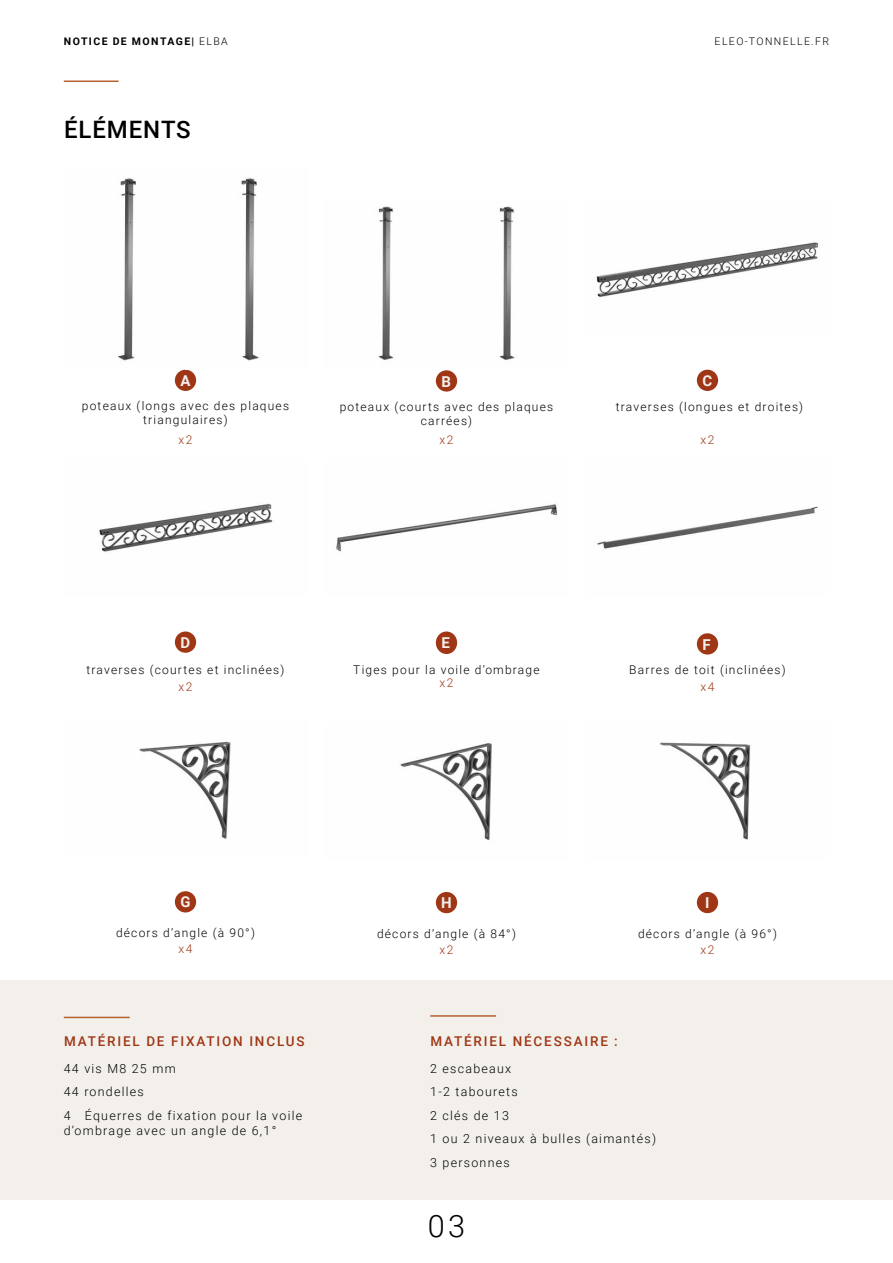
<style>
.page{position:relative;width:893px;height:1263px;background:#fff}
.page>*{position:absolute;margin:0;border:0;box-sizing:border-box;transform-origin:0 0}
.t1{font:300 30.75px "Roboto";color:#000}
.t2{font:500 24px "Roboto";letter-spacing:.035em;color:#000}
.t3{font:700 15px "Roboto";color:#f3f0ec}
.t4{font:500 13.5px "Roboto";letter-spacing:.135em;color:#9f3716}
.t5{font:300 12.45px/23.4px "Roboto";letter-spacing:.1em;color:#000}
.t6{font:300 12px/14.4px "Roboto";letter-spacing:.1em;color:#000;text-align:center}
.t7{font:300 12px "Roboto";letter-spacing:.1em;color:#9f3716}
.t8{font:700 10.5px "Roboto";letter-spacing:.135em;color:#000}
.t9{font:300 10.5px "Roboto";letter-spacing:.135em;color:#000}
.s1{font-weight:300}
</style>
<div class="page">
<div style="left:0;top:980px;width:893px;height:219px;background:#f3f0ec"></div>
<hr style="left:64px;top:80px;width:55px;height:2px;background:#b6602e">
<div style="left:436px;top:370px;width:21px;height:22px;background:#9f3716;border-radius:50%"></div>
<img style="left:596px;top:242px;width:223px;height:56px">
<div style="left:697px;top:370px;width:21px;height:21px;background:#9f3716;border-radius:50%"></div>
<img style="left:99px;top:503px;width:174px;height:49px">
<div style="left:175px;top:631px;width:21px;height:22px;background:#9f3716;border-radius:50%"></div>
<img style="left:336px;top:504px;width:222px;height:48px">
<div style="left:436px;top:631px;width:21px;height:23px;background:#9f3716;border-radius:50%"></div>
<img style="left:597px;top:506px;width:221px;height:43px">
<div style="left:697px;top:633px;width:21px;height:21px;background:#9f3716;border-radius:50%"></div>
<img style="left:139px;top:741px;width:92px;height:98px">
<div style="left:175px;top:891px;width:21px;height:21px;background:#9f3716;border-radius:50%"></div>
<hr style="left:430px;top:1015px;width:66px;height:2px;background:#b6602e">
<hr style="left:64px;top:1017px;width:66px;height:1px;background:#b6602e">
<img style="left:400px;top:743px;width:92px;height:97px">
<div style="left:436px;top:892px;width:21px;height:21px;background:#9f3716;border-radius:50%"></div>
<img style="left:660px;top:742px;width:91px;height:98px">
<div style="left:697px;top:892px;width:21px;height:21px;background:#9f3716;border-radius:50%"></div>
<img style="left:117px;top:178px;width:142px;height:192px">
<div style="left:175px;top:370px;width:21px;height:21px;background:#9f3716;border-radius:50%"></div>
<img style="left:378px;top:206px;width:137px;height:154px">
<p class="t8" style="left:64px;top:34px;width:165px">NOTICE DE MONTAGE| <span class="s1">ELBA</span></p>
<p class="t9" style="left:715px;top:34px;width:116px">ELEO-TONNELLE.FR</p>
<h2 class="t2" style="left:64px;top:113px;width:128px">ÉLÉMENTS</h2>
<p class="t3" style="left:180px;top:370px;width:12px">A</p>
<p class="t3" style="left:441px;top:371px;width:11px">B</p>
<p class="t3" style="left:702px;top:370px;width:11px">C</p>
<p class="t6" style="left:82px;top:398px;width:209px">poteaux (longs avec des plaques triangulaires)</p>
<p class="t6" style="left:340px;top:399px;width:215px">poteaux (courts avec des plaques carrées)</p>
<p class="t6" style="left:616px;top:399px;width:189px">traverses (longues et droites)</p>
<p class="t7" style="left:179px;top:431px;width:15px">x2</p>
<p class="t7" style="left:440px;top:431px;width:15px">x2</p>
<p class="t7" style="left:701px;top:431px;width:15px">x2</p>
<p class="t3" style="left:180px;top:632px;width:11px">D</p>
<p class="t3" style="left:441px;top:632px;width:10px">E</p>
<p class="t3" style="left:702px;top:634px;width:10px">F</p>
<p class="t6" style="left:87px;top:662px;width:199px">traverses (courtes et inclinées)</p>
<p class="t7" style="left:179px;top:678px;width:15px">x2</p>
<p class="t6" style="left:353px;top:662px;width:188px">Tiges pour la voile d’ombrage</p>
<p class="t7" style="left:440px;top:674px;width:15px">x2</p>
<p class="t6" style="left:629px;top:662px;width:158px">Barres de toit (inclinées)</p>
<p class="t7" style="left:701px;top:678px;width:15px">x4</p>
<p class="t3" style="left:180px;top:892px;width:12px">G</p>
<p class="t3" style="left:441px;top:892px;width:12px">H</p>
<p class="t3" style="left:705px;top:892px;width:6px">I</p>
<p class="t6" style="left:116px;top:925px;width:140px">décors d’angle (à 90°)</p>
<p class="t6" style="left:377px;top:926px;width:140px">décors d’angle (à 84°)</p>
<p class="t6" style="left:638px;top:926px;width:140px">décors d’angle (à 96°)</p>
<p class="t7" style="left:179px;top:941px;width:15px">x4</p>
<p class="t7" style="left:440px;top:941px;width:15px">x2</p>
<p class="t7" style="left:701px;top:941px;width:15px">x2</p>
<p class="t4" style="left:64px;top:1031px;width:242px">MATÉRIEL DE FIXATION INCLUS</p>
<p class="t4" style="left:430px;top:1031px;width:189px">MATÉRIEL NÉCESSAIRE :</p>
<p class="t5" style="left:64px;top:1056px;width:113px">44 vis M8 25 mm<br>44 rondelles</p>
<p class="t5" style="left:64px;top:1107px;width:240px;line-height:15px">4 Équerres de fixation pour la voile d’ombrage avec un angle de 6,1°</p>
<p class="t5" style="left:430px;top:1056px;width:83px">2 escabeaux</p>
<p class="t5" style="left:430px;top:1103px;width:80px">2 clés de 13</p>
<p class="t5" style="left:430px;top:1150px;width:81px">3 personnes</p>
<p class="t5" style="left:430px;top:1080px;width:89px">1-2 tabourets</p>
<p class="t5" style="left:430px;top:1126px;width:227px">1 ou 2 niveaux à bulles (aimantés)</p>
<h1 class="t1" style="left:428px;top:1205px;width:39px">03</h1>
</div>
